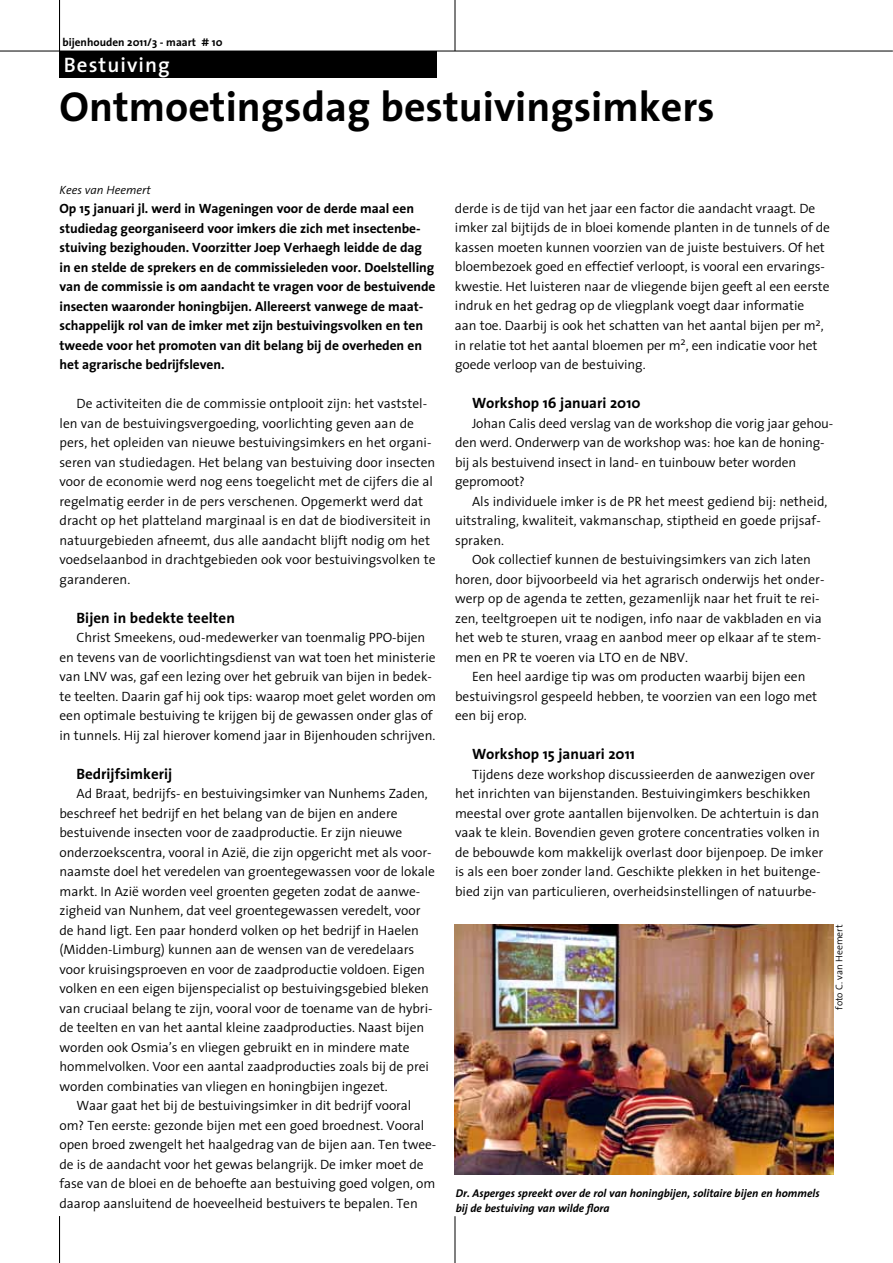
<style>
.page{position:relative;width:893px;height:1263px;background:#fff}
.page>*{position:absolute;margin:0;border:0;box-sizing:border-box;transform-origin:0 0}
.t1{font:700 42px "The Sans";color:#000}
.t2{font:600 21px "The Sans";letter-spacing:.05em;color:#fff}
.t3{font:700 15px "The Sans";color:#000}
.t4{font:300 13.5px/19.5px "The Sans";letter-spacing:-.005em;color:#000}
.t5{font:700 13.5px/19.5px "The Sans";letter-spacing:-.005em;color:#000}
.t6{font:italic 300 12px "The Sans";color:#000}
.t7{font:italic 700 11.25px/15px "The Sans";color:#000}
.t8{font:700 11.25px "The Sans";color:#000}
.t9{font:300 9.75px "The Sans";color:#000}
</style>
<div class="page">
<hr style="left:0;top:51px;width:893px;height:1px;background:#000">
<hr style="left:455px;top:0;width:1px;height:51px;background:#000">
<hr style="left:455px;top:1216px;width:1px;height:47px;background:#000">
<div style="left:60px;top:51px;width:376px;height:26px;background:#000"></div>
<hr style="left:59px;top:0;width:1px;height:51px;background:#000">
<hr style="left:59px;top:1216px;width:1px;height:47px;background:#000">
<img style="left:455px;top:925px;width:378px;height:249px">
<p class="t8" style="left:63px;top:33px;width:162px">bijenhouden 2011/3 - maart # 10</p>
<h2 class="t2" style="left:64px;top:47px;width:108px">Bestuiving</h2>
<h1 class="t1" style="left:60px;top:72px;width:657px">Ontmoetingsdag bestuivingsimkers</h1>
<p class="t6" style="left:60px;top:180px;width:93px">Kees van Heemert</p>
<p class="t5" style="left:60px;top:198px;width:378px">Op 15 januari jl. werd in Wageningen voor de derde maal een studiedag georganiseerd voor imkers die zich met insectenbe&shy;stuiving bezighouden. Voorzitter Joep Verhaegh leidde de dag in en stelde de sprekers en de commissieleden voor. Doelstelling van de commissie is om aandacht te vragen voor de bestuivende insecten waaronder honingbijen. Allereerst vanwege de maat&shy;schappelijk rol van de imker met zijn bestuivingsvolken en ten tweede voor het promoten van dit belang bij de overheden en het agrarische bedrijfsleven.</p>
<p class="t4" style="left:60px;top:393px;width:377px;text-indent:17px">De activiteiten die de commissie ontplooit zijn: het vaststel&shy;len van de bestuivingsvergoeding, voorlichting geven aan de pers, het opleiden van nieuwe bestuivingsimkers en het organi&shy;seren van studiedagen. Het belang van bestuiving door insecten voor de economie werd nog eens toegelicht met de cijfers die al regelmatig eerder in de pers verschenen. Opgemerkt werd dat dracht op het platteland marginaal is en dat de biodiversiteit in natuurgebieden afneemt, dus alle aandacht blijft nodig om het voedselaanbod in drachtgebieden ook voor bestuivingsvolken te garanderen.</p>
<p class="t3" style="left:77px;top:605px;width:160px">Bijen in bedekte teelten</p>
<p class="t4" style="left:60px;top:627px;width:378px;text-align:center">Christ Smeekens, oud-medewerker van toenmalig PPO-bijen<br>en tevens van de voorlichtingsdienst van wat toen het ministerie van LNV was, gaf een lezing over het gebruik van bijen in bedek&shy;te teelten. Daarin gaf hij ook tips: waarop moet gelet worden om een optimale bestuiving te krijgen bij de gewassen onder glas of in tunnels. Hij zal hierover komend jaar in Bijenhouden schrijven.</p>
<p class="t3" style="left:77px;top:761px;width:97px">Bedrijfsimkerij</p>
<p class="t4" style="left:77px;top:783px;width:353px">Ad Braat, bedrijfs- en bestuivingsimker van Nunhems Zaden,</p>
<p class="t4" style="left:60px;top:803px;width:339px">beschreef het bedrijf en het belang van de bijen en andere</p>
<p class="t4" style="left:60px;top:822px;width:344px">bestuivende insecten voor de zaadproductie. Er zijn nieuwe</p>
<p class="t4" style="left:60px;top:842px;width:373px">onderzoekscentra, vooral in Azië, die zijn opgericht met als voor-</p>
<p class="t4" style="left:60px;top:861px;width:377px">naamste doel het veredelen van groentegewassen voor de lokale</p>
<p class="t4" style="left:60px;top:881px;width:362px">markt. In Azië worden veel groenten gegeten zodat de aanwe-</p>
<p class="t4" style="left:60px;top:900px;width:363px">zigheid van Nunhem, dat veel groentegewassen veredelt, voor</p>
<p class="t4" style="left:60px;top:920px;width:361px">de hand ligt. Een paar honderd volken op het bedrijf in Haelen</p>
<p class="t4" style="left:60px;top:939px;width:356px">(Midden-Limburg) kunnen aan de wensen van de veredelaars</p>
<p class="t4" style="left:60px;top:959px;width:367px">voor kruisingsproeven en voor de zaadproductie voldoen. Eigen</p>
<p class="t4" style="left:60px;top:978px;width:371px">volken en een eigen bijenspecialist op bestuivingsgebied bleken</p>
<p class="t4" style="left:60px;top:998px;width:374px">van cruciaal belang te zijn, vooral voor de toename van de hybri-</p>
<p class="t4" style="left:60px;top:1017px;width:366px">de teelten en van het aantal kleine zaadproducties. Naast bijen</p>
<p class="t4" style="left:60px;top:1037px;width:352px">worden ook Osmia’s en vliegen gebruikt en in mindere mate</p>
<p class="t4" style="left:60px;top:1056px;width:371px">hommelvolken. Voor een aantal zaadproducties zoals bij de prei</p>
<p class="t4" style="left:60px;top:1076px;width:330px">worden combinaties van vliegen en honingbijen ingezet.</p>
<p class="t4" style="left:77px;top:1095px;width:336px">Waar gaat het bij de bestuivingsimker in dit bedrijf vooral</p>
<p class="t4" style="left:60px;top:1115px;width:366px">om? Ten eerste: gezonde bijen met een goed broednest. Vooral</p>
<p class="t4" style="left:60px;top:1134px;width:378px">open broed zwengelt het haalgedrag van de bijen aan. Ten twee-</p>
<p class="t4" style="left:60px;top:1154px;width:366px">de is de aandacht voor het gewas belangrijk. De imker moet de</p>
<p class="t4" style="left:60px;top:1173px;width:377px">fase van de bloei en de behoefte aan bestuiving goed volgen, om</p>
<p class="t4" style="left:60px;top:1193px;width:360px">daarop aansluitend de hoeveelheid bestuivers te bepalen. Ten</p>
<p class="t4" style="left:455px;top:198px;width:377px">derde is de tijd van het jaar een factor die aandacht vraagt. De imker zal bijtijds de in bloei komende planten in de tunnels of de kassen moeten kunnen voorzien van de juiste bestuivers. Of het bloembezoek goed en effectief verloopt, is vooral een ervarings&shy;kwestie. Het luisteren naar de vliegende bijen geeft al een eerste indruk en het gedrag op de vliegplank voegt daar informatie<br>aan toe. Daarbij is ook het schatten van het aantal bijen per m<sup>2</sup>, in relatie tot het aantal bloemen per m<sup>2</sup>, een indicatie voor het goede verloop van de bestuiving.</p>
<p class="t3" style="left:472px;top:390px;width:170px">Workshop 16 januari 2010</p>
<p class="t4" style="left:455px;top:413px;width:380px;text-indent:17px">Johan Calis deed verslag van de workshop die vorig jaar gehou&shy;den werd. Onderwerp van de workshop was: hoe kan de honing&shy;bij als bestuivend insect in land- en tuinbouw beter worden gepromoot?</p>
<p class="t4" style="left:455px;top:491px;width:374px;text-indent:17px">Als individuele imker is de PR het meest gediend bij: netheid, uitstraling, kwaliteit, vakmanschap, stiptheid en goede prijsaf&shy;spraken.</p>
<p class="t4" style="left:455px;top:549px;width:371px;text-indent:17px">Ook collectief kunnen de bestuivingsimkers van zich laten horen, door bijvoorbeeld via het agrarisch onderwijs het onder&shy;werp op de agenda te zetten, gezamenlijk naar het fruit te rei&shy;zen, teeltgroepen uit te nodigen, info naar de vakbladen en via het web te sturen, vraag en aanbod meer op elkaar af te stem&shy;men en PR te voeren via LTO en de NBV.</p>
<p class="t4" style="left:455px;top:666px;width:364px;text-indent:17px">Een heel aardige tip was om producten waarbij bijen een bestuivingsrol gespeeld hebben, te voorzien van een logo met een bij erop.</p>
<p class="t3" style="left:472px;top:741px;width:164px">Workshop 15 januari 2011</p>
<p class="t4" style="left:455px;top:764px;width:370px;text-indent:17px">Tijdens deze workshop discussieerden de aanwezigen over het inrichten van bijenstanden. Bestuivingimkers beschikken meestal over grote aantallen bijenvolken. De achtertuin is dan vaak te klein. Bovendien geven grotere concentraties volken in de bebouwde kom makkelijk overlast door bijenpoep. De imker is als een boer zonder land. Geschikte plekken in het buitenge&shy;bied zijn van particulieren, overheidsinstellingen of natuurbe-</p>
<p class="t9" style="left:831px;top:1010px;width:87px;rotate:-90deg">foto C. van Heemert</p>
<p class="t7" style="left:456px;top:1185px;width:365px">Dr. Asperges spreekt over de rol van honingbijen, solitaire bijen en hommels bij de bestuiving van wilde flora</p>
</div>
